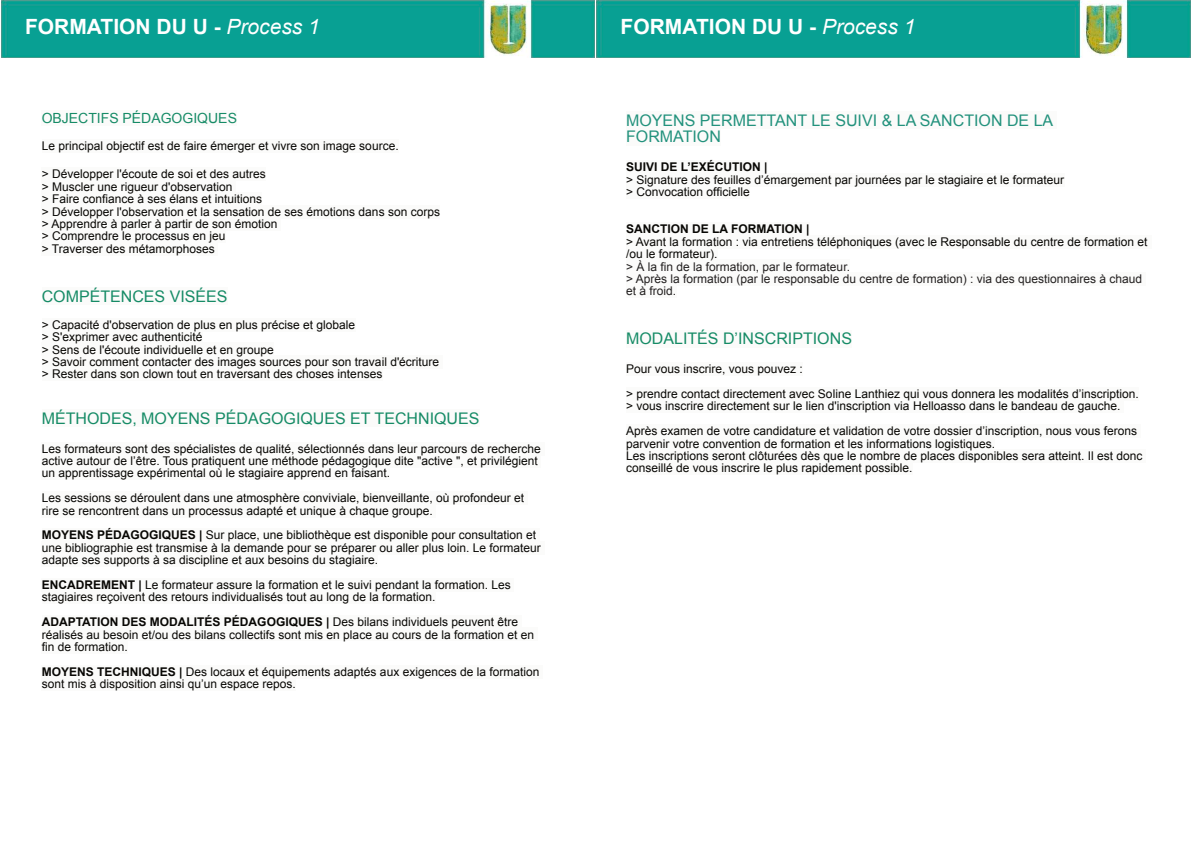
<style>
.page{position:relative;width:1191px;height:842px;background:#fff}
.page>*{position:absolute;margin:0;border:0;box-sizing:border-box;transform-origin:0 0}
.t1{font:700 21px "Arial";color:#fff}
.t2{font:16px "Arial";color:#168b66}
.t3{font:16px/16.5px "Arial";color:#23927d}
.t4{font:14px "Arial";color:#168b66}
.t5{font:12px/12.4px "Arial";color:#080704}
.t6{font:12px/12.4px "Arial";color:#232020}
.t7{font:700 12px "Arial";color:#080704}
.s1{font-weight:400;font-style:italic}
.s2{font-weight:700}
</style>
<div class="page">
<img style="left:1px;top:0;width:1190px;height:58px">
<div style="left:42px;top:111px;width:195px;height:15px;background:#fbfbfa"></div>
<div style="left:42px;top:139px;width:357px;height:14px;background:#fbfbfa"></div>
<div style="left:42px;top:168px;width:224px;height:13px;background:#fbfbfa"></div>
<div style="left:42px;top:180px;width:194px;height:13px;background:#fbfbfa"></div>
<div style="left:42px;top:192px;width:220px;height:14px;background:#fbfbfa"></div>
<div style="left:42px;top:205px;width:398px;height:13px;background:#fbfbfa"></div>
<div style="left:42px;top:217px;width:239px;height:14px;background:#fbfbfa"></div>
<div style="left:42px;top:230px;width:183px;height:13px;background:#fbfbfa"></div>
<div style="left:42px;top:242px;width:176px;height:13px;background:#fbfbfa"></div>
<div style="left:42px;top:287px;width:186px;height:18px;background:#fbfbfa"></div>
<div style="left:42px;top:318px;width:313px;height:13px;background:#fbfbfa"></div>
<div style="left:42px;top:330px;width:160px;height:14px;background:#fbfbfa"></div>
<div style="left:42px;top:343px;width:232px;height:13px;background:#fbfbfa"></div>
<div style="left:42px;top:355px;width:400px;height:13px;background:#fbfbfa"></div>
<div style="left:42px;top:367px;width:340px;height:14px;background:#fbfbfa"></div>
<div style="left:42px;top:409px;width:437px;height:18px;background:#fbfbfa"></div>
<div style="left:42px;top:442px;width:503px;height:13px;background:#fbfbfa"></div>
<div style="left:42px;top:454px;width:499px;height:14px;background:#fbfbfa"></div>
<div style="left:42px;top:467px;width:348px;height:13px;background:#fbfbfa"></div>
<div style="left:42px;top:491px;width:485px;height:14px;background:#fbfbfa"></div>
<div style="left:42px;top:504px;width:394px;height:13px;background:#fbfbfa"></div>
<div style="left:42px;top:529px;width:497px;height:13px;background:#fbfbfa"></div>
<div style="left:42px;top:541px;width:503px;height:13px;background:#fbfbfa"></div>
<div style="left:42px;top:553px;width:336px;height:14px;background:#fbfbfa"></div>
<div style="left:42px;top:578px;width:472px;height:14px;background:#fbfbfa"></div>
<div style="left:42px;top:590px;width:393px;height:14px;background:#fbfbfa"></div>
<div style="left:42px;top:615px;width:479px;height:14px;background:#fbfbfa"></div>
<div style="left:42px;top:628px;width:495px;height:13px;background:#fbfbfa"></div>
<div style="left:42px;top:640px;width:86px;height:13px;background:#fbfbfa"></div>
<div style="left:42px;top:665px;width:501px;height:13px;background:#fbfbfa"></div>
<div style="left:42px;top:677px;width:254px;height:14px;background:#fbfbfa"></div>
<div style="left:626px;top:111px;width:431px;height:18px;background:#fbfbfa"></div>
<div style="left:626px;top:128px;width:95px;height:18px;background:#fbfbfa"></div>
<div style="left:626px;top:160px;width:141px;height:14px;background:#fbfbfa"></div>
<div style="left:626px;top:173px;width:438px;height:13px;background:#fbfbfa"></div>
<div style="left:626px;top:185px;width:124px;height:14px;background:#fbfbfa"></div>
<div style="left:626px;top:222px;width:183px;height:14px;background:#fbfbfa"></div>
<div style="left:626px;top:235px;width:525px;height:13px;background:#fbfbfa"></div>
<div style="left:626px;top:247px;width:91px;height:14px;background:#fbfbfa"></div>
<div style="left:626px;top:260px;width:224px;height:13px;background:#fbfbfa"></div>
<div style="left:626px;top:272px;width:519px;height:13px;background:#fbfbfa"></div>
<div style="left:626px;top:284px;width:50px;height:14px;background:#fbfbfa"></div>
<div style="left:626px;top:330px;width:226px;height:18px;background:#fbfbfa"></div>
<div style="left:626px;top:362px;width:177px;height:14px;background:#fbfbfa"></div>
<div style="left:626px;top:387px;width:513px;height:14px;background:#fbfbfa"></div>
<div style="left:626px;top:400px;width:497px;height:13px;background:#fbfbfa"></div>
<div style="left:626px;top:424px;width:514px;height:14px;background:#fbfbfa"></div>
<div style="left:626px;top:437px;width:369px;height:13px;background:#fbfbfa"></div>
<div style="left:626px;top:449px;width:520px;height:14px;background:#fbfbfa"></div>
<div style="left:626px;top:462px;width:286px;height:13px;background:#fbfbfa"></div>
<h1 class="t1" style="left:25px;top:19px;width:296px">FORMATION DU U - <span class="s1">Process 1</span></h1>
<h1 class="t1" style="left:620px;top:19px;width:296px">FORMATION DU U - <span class="s1">Process 1</span></h1>
<p class="t4" style="left:42px;top:113px;width:197px">OBJECTIFS PÉDAGOGIQUES</p>
<p class="t5" style="left:42px;top:141px;width:358px">Le principal objectif est de faire émerger et vivre son image source.</p>
<p class="t5" style="left:42px;top:169px;width:400px">&gt; Développer l'écoute de soi et des autres<br>&gt; Muscler une rigueur d'observation<br>&gt; Faire confiance à ses élans et intuitions<br>&gt; Développer l'observation et la sensation de ses émotions dans son corps &gt; Apprendre à parler à partir de son émotion<br>&gt; Comprendre le processus en jeu<br>&gt; Traverser des métamorphoses</p>
<h2 class="t2" style="left:42px;top:290px;width:187px">COMPÉTENCES VISÉES</h2>
<p class="t5" style="left:42px;top:319px;width:399px">&gt; Capacité d'observation de plus en plus précise et globale<br>&gt; S'exprimer avec authenticité<br>&gt; Sens de l'écoute individuelle et en groupe<br>&gt; Savoir comment contacter des images sources pour son travail d'écriture &gt; Rester dans son clown tout en traversant des choses intenses</p>
<h2 class="t2" style="left:42px;top:412px;width:439px">MÉTHODES, MOYENS PÉDAGOGIQUES ET TECHNIQUES</h2>
<p class="t5" style="left:42px;top:443px;width:500px">Les formateurs sont des spécialistes de qualité, sélectionnés dans leur parcours de recherche active autour de l’être. Tous pratiquent une méthode pédagogique dite "active ", et privilégient un apprentissage expérimental où le stagiaire apprend en faisant.</p>
<p class="t5" style="left:42px;top:493px;width:484px">Les sessions se déroulent dans une atmosphère conviviale, bienveillante, où profondeur et rire se rencontrent dans un processus adapté et unique à chaque groupe.</p>
<p class="t5" style="left:42px;top:530px;width:500px"><span class="s2">MOYENS PÉDAGOGIQUES |</span> Sur place, une bibliothèque est disponible pour consultation et une bibliographie est transmise à la demande pour se préparer ou aller plus loin. Le formateur adapte ses supports à sa discipline et aux besoins du stagiaire.</p>
<p class="t5" style="left:42px;top:580px;width:470px"><span class="s2">ENCADREMENT |</span> Le formateur assure la formation et le suivi pendant la formation. Les stagiaires reçoivent des retours individualisés tout au long de la formation.</p>
<p class="t5" style="left:42px;top:617px;width:494px"><span class="s2">ADAPTATION DES MODALITÉS PÉDAGOGIQUES |</span> Des bilans individuels peuvent être réalisés au besoin et/ou des bilans collectifs sont mis en place au cours de la formation et en fin de formation.</p>
<p class="t5" style="left:42px;top:666px;width:499px"><span class="s2">MOYENS TECHNIQUES |</span> Des locaux et équipements adaptés aux exigences de la formation sont mis à disposition ainsi qu’un espace repos.</p>
<h2 class="t3" style="left:626px;top:114px;width:429px">MOYENS PERMETTANT LE SUIVI &amp; LA SANCTION DE LA<br>FORMATION</h2>
<p class="t7" style="left:626px;top:163px;width:143px">SUIVI DE L’EXÉCUTION |</p>
<p class="t5" style="left:626px;top:174px;width:439px">&gt; Signature des feuilles d’émargement par journées par le stagiaire et le formateur &gt; Convocation officielle</p>
<p class="t7" style="left:626px;top:225px;width:185px">SANCTION DE LA FORMATION |</p>
<p class="t5" style="left:626px;top:236px;width:523px">&gt; Avant la formation : via entretiens téléphoniques (avec le Responsable du centre de formation et /ou le formateur).</p>
<p class="t6" style="left:626px;top:261px;width:517px">&gt; À la fin de la formation, par le formateur.<br>&gt; Après la formation (par le responsable du centre de formation) : via des questionnaires à chaud et à froid.</p>
<h2 class="t2" style="left:626px;top:333px;width:227px">MODALITÉS D’INSCRIPTIONS</h2>
<p class="t5" style="left:626px;top:358px;width:514px;line-height:24.8px">Pour vous inscrire, vous pouvez :<br>&gt; prendre contact directement avec Soline Lanthiez qui vous donnera les modalités d’inscription.</p>
<p class="t5" style="left:626px;top:395px;width:512px;line-height:24.8px">&gt; vous inscrire directement sur le lien d'inscription via Helloasso dans le bandeau de gauche.<br>Après examen de votre candidature et validation de votre dossier d’inscription, nous vous ferons</p>
<p class="t5" style="left:626px;top:438px;width:518px">parvenir votre convention de formation et les informations logistiques.<br>Les inscriptions seront clôturées dès que le nombre de places disponibles sera atteint. Il est donc conseillé de vous inscrire le plus rapidement possible.</p>
</div>
